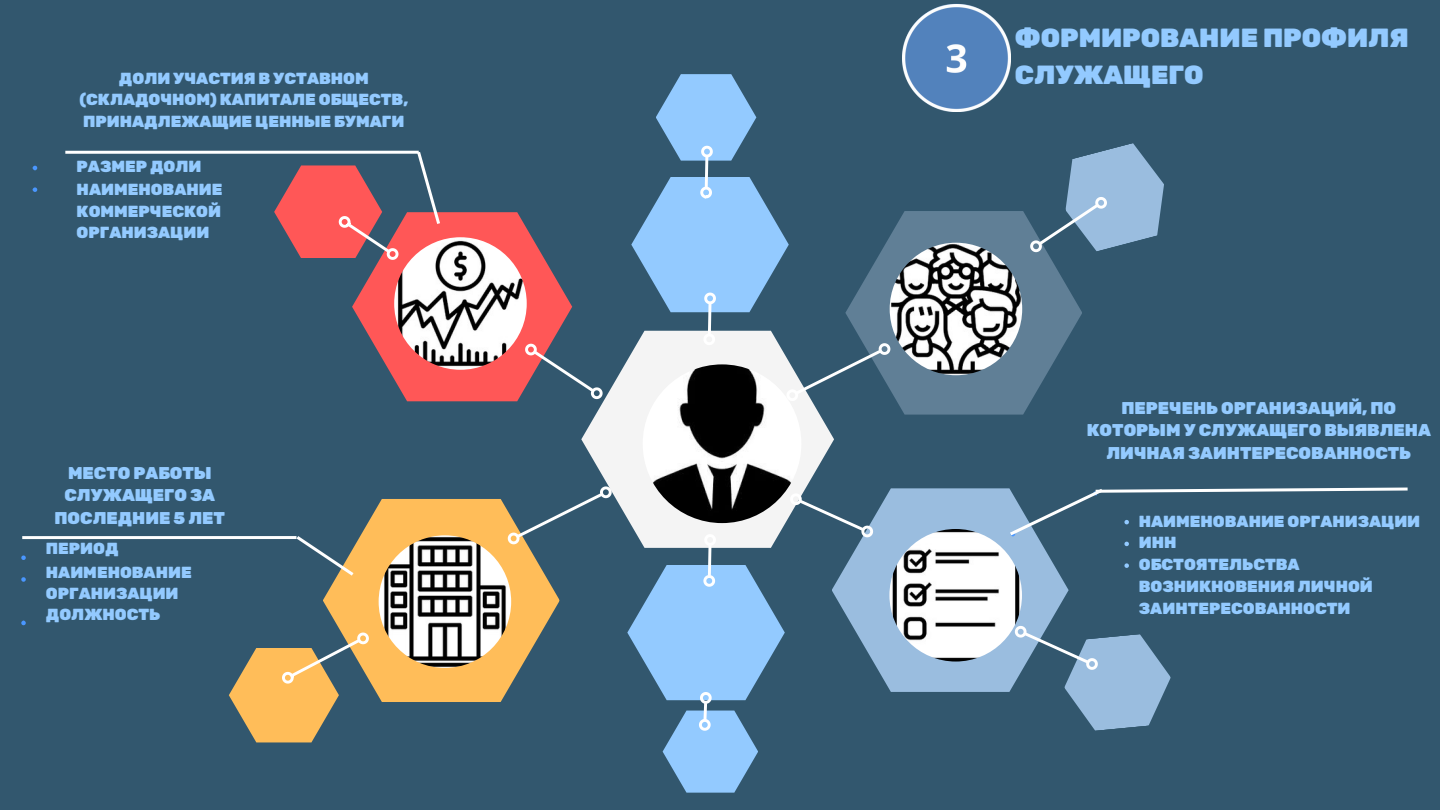
<style>
.page{position:relative;width:1440px;height:810px;background:#32576e}
.page>*{position:absolute;margin:0;border:0;box-sizing:border-box;transform-origin:0 0}
.t1{font:900 26.2px/36.2px "Rubik";color:#93caff}
.t2{font:900 17px/22.5px "Rubik";color:#93caff;text-align:center}
.t3{font:900 16px/21.8px "Rubik";color:#93caff;text-align:center}
</style>
<div class="page">
<svg style="left:581px;top:331px;width:253px;height:217px;fill:#f4f4f4"></svg>
<svg style="left:352px;top:212px;width:220px;height:189px;fill:#ff5757"></svg>
<svg style="left:323px;top:499px;width:237px;height:203px;fill:#ffbd59"></svg>
<svg style="left:845px;top:211px;width:237px;height:204px;fill:#607f96"></svg>
<svg style="left:832px;top:488px;width:237px;height:204px;fill:#9abddf"></svg>
<svg style="left:274px;top:165px;width:108px;height:93px;fill:#ff5757"></svg>
<svg style="left:229px;top:648px;width:110px;height:94px;fill:#ffbd59"></svg>
<svg style="left:337px;top:214px;width:64px;height:48px"></svg>
<svg style="left:523px;top:342px;width:82px;height:59px"></svg>
<svg style="left:784px;top:341px;width:108px;height:62px"></svg>
<svg style="left:1028px;top:143px;width:136px;height:113px"></svg>
<svg style="left:788px;top:491px;width:87px;height:48px"></svg>
<svg style="left:1013px;top:624px;width:158px;height:107px"></svg>
<svg style="left:506px;top:484px;width:108px;height:62px"></svg>
<svg style="left:280px;top:630px;width:91px;height:56px"></svg>
<svg style="left:631px;top:177px;width:158px;height:135px;fill:#93caff"></svg>
<svg style="left:627px;top:565px;width:158px;height:135px;fill:#93caff"></svg>
<svg style="left:663px;top:711px;width:95px;height:82px;fill:#93caff"></svg>
<svg style="left:656px;top:74px;width:100px;height:87px;fill:#93caff"></svg>
<svg style="left:701px;top:290px;width:17px;height:57px"></svg>
<svg style="left:701px;top:532px;width:17px;height:57px"></svg>
<svg style="left:697px;top:690px;width:17px;height:43px"></svg>
<svg style="left:698px;top:144px;width:17px;height:56px"></svg>
<img style="left:643px;top:364px;width:158px;height:159px;border-radius:50%">
<img style="left:890px;top:243px;width:132px;height:132px;border-radius:50%">
<img style="left:394px;top:237px;width:133px;height:133px;border-radius:50%">
<img style="left:889px;top:529px;width:133px;height:133px;border-radius:50%">
<img style="left:379px;top:535px;width:132px;height:133px;border-radius:50%">
<svg style="left:21px;top:555px;width:5px;height:5px"></svg>
<svg style="left:21px;top:577px;width:5px;height:5px"></svg>
<svg style="left:21px;top:621px;width:5px;height:4px"></svg>
<svg style="left:33px;top:166px;width:4px;height:4px"></svg>
<svg style="left:33px;top:187px;width:4px;height:5px"></svg>
<svg style="left:297px;top:533px;width:60px;height:46px"></svg>
<hr style="left:22px;top:536px;width:275px;height:3px;background:#fff">
<hr style="left:65px;top:151px;width:354px;height:3px;background:#fff">
<svg style="left:415px;top:150px;width:27px;height:77px"></svg>
<svg style="left:1124px;top:563px;width:5px;height:5px"></svg>
<img style="left:903px;top:4px;width:107px;height:108px">
<svg style="left:1007px;top:487px;width:401px;height:59px"></svg>
<p class="t3" style="left:79px;top:67px;width:330px">ДОЛИ УЧАСТИЯ В УСТАВНОМ (СКЛАДОЧНОМ) КАПИТАЛЕ ОБЩЕСТВ,<br>ПРИНАДЛЕЖАЩИЕ ЦЕННЫЕ БУМАГИ</p>
<p class="t3" style="left:77px;top:156px;width:126px">РАЗМЕР ДОЛИ</p>
<p class="t3" style="left:77px;top:179px;width:147px">НАИМЕНОВАНИЕ</p>
<p class="t3" style="left:77px;top:201px;width:146px">КОММЕРЧЕСКОЙ</p>
<p class="t3" style="left:77px;top:222px;width:134px">ОРГАНИЗАЦИИ</p>
<p class="t2" style="left:55px;top:462px;width:172px">МЕСТО РАБОТЫ<br>СЛУЖАЩЕГО ЗА<br>ПОСЛЕДНИЕ 5 ЛЕТ</p>
<p class="t3" style="left:46px;top:538px;width:74px">ПЕРИОД</p>
<p class="t3" style="left:46px;top:561px;width:147px">НАИМЕНОВАНИЕ</p>
<p class="t3" style="left:46px;top:583px;width:134px">ОРГАНИЗАЦИИ</p>
<p class="t3" style="left:46px;top:604px;width:116px">ДОЛЖНОСТЬ</p>
<p class="t1" style="left:1015px;top:20px;width:396px">ФОРМИРОВАНИЕ ПРОФИЛЯ<br>СЛУЖАЩЕГО</p>
<p class="t2" style="left:1087px;top:397px;width:346px">ПЕРЕЧЕНЬ ОРГАНИЗАЦИЙ, ПО<br>КОТОРЫМ У СЛУЖАЩЕГО ВЫЯВЛЕНА<br>ЛИЧНАЯ ЗАИНТЕРЕСОВАННОСТЬ</p>
<p class="t3" style="left:1139px;top:510px;width:283px">НАИМЕНОВАНИЕ ОРГАНИЗАЦИИ</p>
<p class="t3" style="left:1139px;top:532px;width:39px">ИНН</p>
<p class="t3" style="left:1139px;top:554px;width:236px;text-align:left">ОБСТОЯТЕЛЬСТВА<br>ВОЗНИКНОВЕНИЯ ЛИЧНОЙ<br>ЗАИНТЕРЕСОВАННОСТИ</p>
</div>
